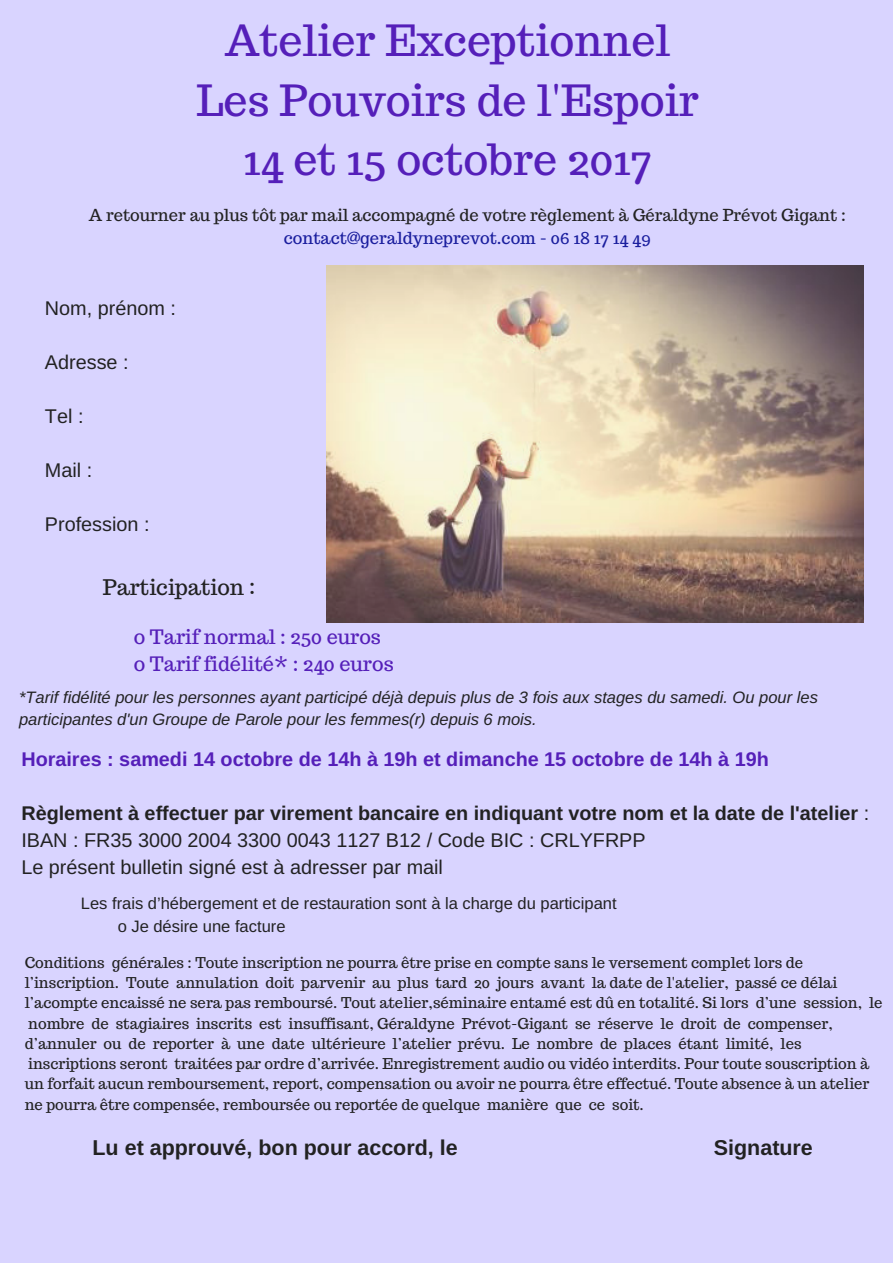
<style>
.page{position:relative;width:893px;height:1263px;background:#fff}
.page>*{position:absolute;margin:0;border:0;box-sizing:border-box;transform-origin:0 0}
.t1{font:42.9px/59.6px "Trocchi";color:#551fb9;text-align:center}
.t2{font:700 21.45px "Arimo";color:#222}
.t3{font:21.45px "Trocchi";color:#222}
.t4{font:19.8px/27px "Arimo";color:#222}
.t5{font:700 19.8px "Arimo";color:#551fb9}
.t6{font:19.8px/27px "Trocchi";color:#551fb9}
.t7{font:italic 16.5px/22.5px "Arimo";color:#222}
.t8{font:16.5px/22.5px "Arimo";color:#222}
.t9{font:16.5px "Trocchi";color:#222}
.t10{font:16.5px "Trocchi";color:#1a1e9e}
.t11{font:14.85px/20.2px "Trocchi";color:#222}
.s1{font-weight:700}
</style>
<div class="page">
<div style="left:0;top:0;width:892px;height:1262px;background:#d9d4ff"></div>
<img style="left:326px;top:265px;width:537px;height:358px">
<h1 class="t1" style="left:196px;top:11px;width:503px">Atelier Exceptionnel<br>Les Pouvoirs de l'Espoir<br>14 et 15 octobre 2017</h1>
<p class="t9" style="left:89px;top:205px;width:758px">A retourner au plus tôt par mail accompagné de votre règlement à Géraldyne Prévot Gigant :</p>
<p class="t10" style="left:284px;top:227px;width:368px">contact@geraldyneprevot.com - 06 18 17 14 49</p>
<h3 class="t4" style="left:45px;top:294px;width:132px">Nom, prénom :</h3>
<h3 class="t4" style="left:45px;top:348px;width:85px">Adresse :</h3>
<h3 class="t4" style="left:45px;top:402px;width:40px">Tel :</h3>
<h3 class="t4" style="left:45px;top:456px;width:49px">Mail :</h3>
<h3 class="t4" style="left:45px;top:510px;width:106px">Profession :</h3>
<h2 class="t3" style="left:103px;top:573px;width:154px">Participation :</h2>
<h3 class="t6" style="left:134px;top:623px;width:261px">o Tarif normal : 250 euros o Tarif fidélité* : 240 euros</h3>
<p class="t7" style="left:19px;top:686px;width:800px">*Tarif fidélité pour les personnes ayant participé déjà depuis plus de 3 fois aux stages du samedi. Ou pour les participantes d'un Groupe de Parole pour les femmes(r) depuis 6 mois.</p>
<h3 class="t5" style="left:21px;top:748px;width:749px">Horaires : samedi 14 octobre de 14h à 19h et dimanche 15 octobre de 14h à 19h</h3>
<h3 class="t4" style="left:21px;top:799px;width:849px"><span class="s1">Règlement à effectuer par virement bancaire en indiquant votre nom et la date de l'atelier</span> :<br>IBAN : FR35 3000 2004 3300 0043 1127 B12 / Code BIC : CRLYFRPP<br>Le présent bulletin signé est à adresser par mail</h3>
<p class="t8" style="left:118px;top:892px;width:500px;text-indent:-37px">Les frais d’hébergement et de restauration sont à la charge du participant o Je désire une facture</p>
<p class="t11" style="left:25px;top:952px;width:859px">Conditions générales : Toute inscription ne pourra être prise en compte sans le versement complet lors de l’inscription. Toute annulation doit parvenir au plus tard 20 jours avant la date de l'atelier, passé ce délai l’acompte encaissé ne sera pas remboursé. Tout atelier,séminaire entamé est dû en totalité. Si lors d’une session, le nombre de stagiaires inscrits est insuffisant, Géraldyne Prévot-Gigant se réserve le droit de compenser, d’annuler ou de reporter à une date ultérieure l’atelier prévu. Le nombre de places étant limité, les inscriptions seront traitées par ordre d’arrivée. Enregistrement audio ou vidéo interdits. Pour toute souscription à un forfait aucun remboursement, report, compensation ou avoir ne pourra être effectué. Toute absence à un atelier ne pourra être compensée, remboursée ou reportée de quelque manière que ce soit.</p>
<h2 class="t2" style="left:92px;top:1135px;width:366px">Lu et approuvé, bon pour accord, le</h2>
<h2 class="t2" style="left:713px;top:1135px;width:101px">Signature</h2>
</div>
